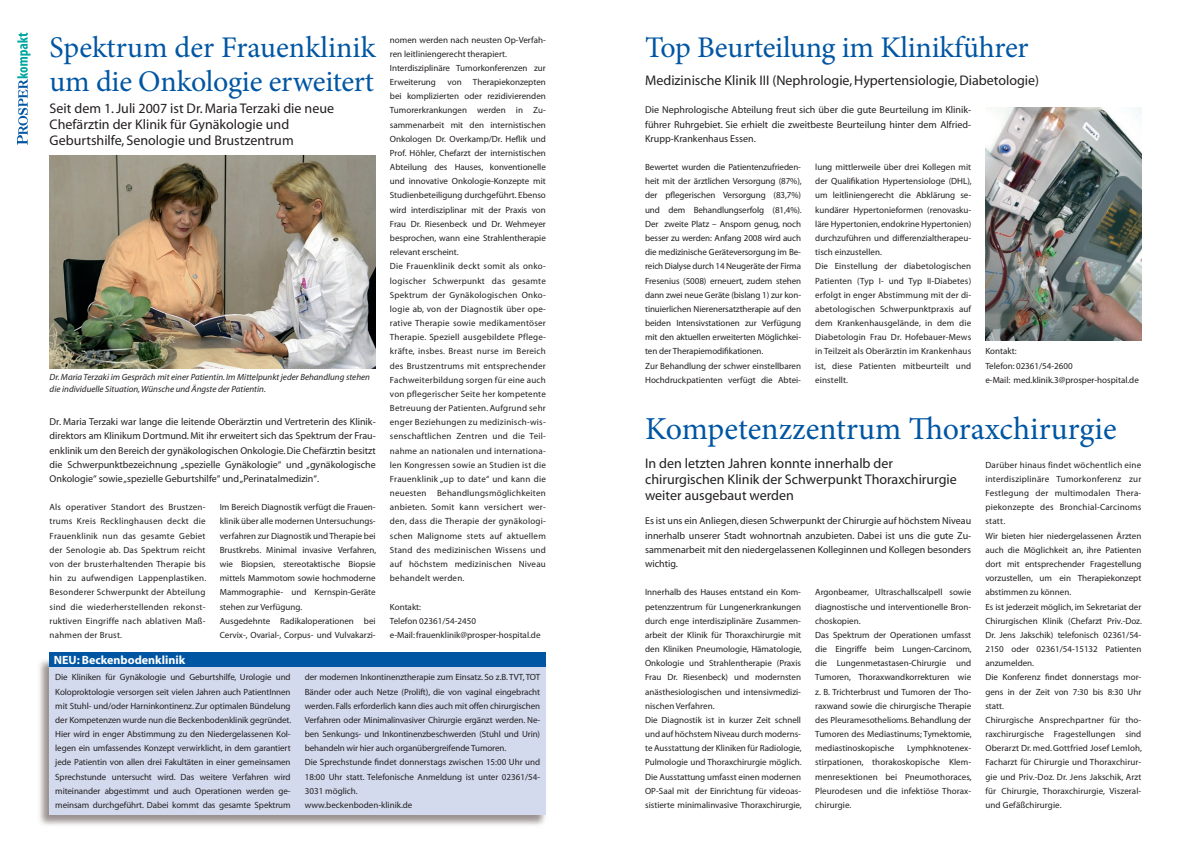
<style>
.page{position:relative;width:1191px;height:842px;background:#fff}
.page>*{position:absolute;margin:0;border:0;box-sizing:border-box;transform-origin:0 0}
.t1{font:32px "Minion Pro";color:#0156a3}
.t2{font:30px/34px "Minion Pro";letter-spacing:-.01em;color:#0156a3}
.t3{font:14px/16px "Myriad";color:#231f20}
.t4{font:700 12px "Myriad";color:#fff}
.t5{font:10px/14.2px "Myriad";color:#231f20;text-align:justify}
.t6{font:9px/14.2px "Myriad";color:#231f20}
.t7{font:9px/14.2px "Myriad";letter-spacing:.025em;color:#231f20}
.t8{font:italic 9px/12px "Myriad";color:#231f20}
</style>
<div class="page">
<img style="left:39px;top:658px;width:506px;height:167px">
<div style="left:50px;top:659px;width:496px;height:156px;background:#d4daee"></div>
<div style="left:50px;top:652px;width:496px;height:14px;background:#0156a3"></div>
<img style="left:50px;top:156px;width:326px;height:212px">
<img style="left:985px;top:108px;width:156px;height:232px">
<svg style="left:17px;top:33px;width:14px;height:112px"></svg>
<h2 class="t2" style="left:50px;top:30px;width:327px">Spektrum der Frauenklinik um die Onkologie erweitert</h2>
<h3 class="t3" style="left:50px;top:101px;width:286px">Seit dem 1. Juli 2007 ist Dr. Maria Terzaki die neue<br>Chefärztin der Klinik für Gynäkologie und<br>Geburtshilfe, Senologie und Brustzentrum</h3>
<p class="t8" style="left:50px;top:371px;width:322px">Dr. Maria Terzaki im Gespräch mit einer Patientin. Im Mittelpunkt jeder Behandlung stehen die individuelle Situation, Wünsche und Ängste der Patientin.</p>
<p class="t5" style="left:50px;top:415px;width:328px">Dr. Maria Terzaki war lange die leitende Oberärztin und Vertreterin des Klinik&shy;direktors am Klinikum Dortmund. Mit ihr erweitert sich das Spektrum der Frau&shy;enklinik um den Bereich der gynäkologischen Onkologie. Die Chefärztin besitzt die Schwerpunktbezeichnung „spezielle Gynäkologie“ und „gynäkologische Onkologie“ sowie „spezielle Geburtshilfe“ und „Perinatalmedizin“.</p>
<p class="t6" style="left:50px;top:501px;width:158px;text-align:justify">Als operativer Standort des Brustzen&shy;trums Kreis Recklinghausen deckt die Frauenklinik nun das gesamte Gebiet der Senologie ab. Das Spektrum reicht von der brusterhaltenden Therapie bis hin zu aufwendigen Lappenplastiken.<br>Besonderer Schwerpunkt der Abteilung sind die wiederherstellenden rekonst&shy;ruktiven Eingriffe nach ablativen Maß&shy;nahmen der Brust.</p>
<p class="t6" style="left:220px;top:501px;width:158px">Im Bereich Diagnostik verfügt die Frauen&shy;klinik über alle modernen Untersuchungs&shy;verfahren zur Diagnostik und Therapie bei Brustkrebs. Minimal invasive Verfahren, wie Biopsien, stereotaktische Biopsie mittels Mammotom sowie hochmoderne Mammographie- und Kernspin-Geräte stehen zur Verfügung.<br>Ausgedehnte Radikaloperationen bei Cervix-, Ovarial-, Corpus- und Vulvakarzi-</p>
<h3 class="t4" style="left:54px;top:653px;width:133px">NEU: Beckenbodenklinik</h3>
<p class="t6" style="left:390px;top:33px;width:157px">nomen werden nach neusten Op-Verfah&shy;ren leitliniengerecht therapiert.<br>Interdisziplinäre Tumorkonferenzen zur<br>Erweiterung</p>
<p class="t7" style="left:390px;top:75px;width:157px;text-indent:58px">von Therapiekonzepten bei komplizierten oder rezidivierenden Tumorerkrankungen werden in Zu&shy;sammenarbeit mit den internistischen Onkologen Dr. Overkamp/Dr. Heflik und Prof. Höhler, Chefarzt der internistischen Abteilung des Hauses, konventionelle und innovative Onkologie-Konzepte mit Studienbeteiligung durchgeführt. Ebenso wird interdisziplinar mit der Praxis von Frau Dr. Riesenbeck und Dr. Wehmeyer besprochen, wann eine Strahlentherapie relevant erscheint.<br>Die Frauenklinik deckt somit als onko&shy;logischer Schwerpunkt das gesamte Spektrum der Gynäkologischen Onko&shy;logie ab, von der Diagnostik über ope&shy;rative Therapie sowie medikamentöser Therapie. Speziell ausgebildete Pflege&shy;kräfte, insbes. Breast nurse im Bereich des Brustzentrums mit entsprechender Fachweiterbildung sorgen für eine auch von pflegerischer Seite her kompetente Betreuung der Patienten. Aufgrund sehr enger Beziehungen zu medizinisch-wis&shy;senschaftlichen Zentren und die Teil&shy;nahme an nationalen und internationa&shy;len Kongressen sowie an Studien ist die Frauenklinik „up to date“ und kann die neuesten Behandlungsmöglichkeiten anbieten. Somit kann versichert wer&shy;den, dass die Therapie der gynäkologi&shy;schen Malignome stets auf aktuellem Stand des medizinischen Wissens und auf höchstem medizinischen Niveau behandelt werden.</p>
<p class="t6" style="left:390px;top:600px;width:152px">Kontakt:<br>Telefon 02361/54-2450<br>e-Mail: frauenklinik@prosper-hospital.de</p>
<p class="t6" style="left:55px;top:671px;width:237px;text-align:justify">Die Kliniken für Gynäkologie und Geburtshilfe, Urologie und Koloproktologie versorgen seit vielen Jahren auch PatientInnen mit Stuhl- und/oder Harninkontinenz. Zur optimalen Bündelung der Kompetenzen wurde nun die Beckenbodenklinik gegründet.<br>Hier wird in enger Abstimmung zu den Niedergelassenen Kol&shy;legen ein umfassendes Konzept verwirklicht, in dem garantiert jede Patientin von allen drei Fakultäten in einer gemeinsamen Sprechstunde untersucht wird. Das weitere Verfahren wird miteinander abgestimmt und auch Operationen werden ge&shy;meinsam durchgeführt. Dabei kommt das gesamte Spektrum</p>
<p class="t6" style="left:305px;top:671px;width:237px">der modernen Inkontinenztherapie zum Einsatz. So z.B. TVT, TOT Bänder oder auch Netze (Prolift), die von vaginal eingebracht werden. Falls erforderlich kann dies auch mit offen chirurgischen Verfahren oder Minimalinvasiver Chirurgie ergänzt werden. Ne&shy;ben Senkungs- und Inkontinenzbeschwerden (Stuhl und Urin) behandeln wir hier auch organübergreifende Tumoren.<br>Die Sprechstunde findet donnerstags zwischen 15:00 Uhr und 18:00 Uhr statt. Telefonische Anmeldung ist unter 02361/54- 3031 möglich.<br>www.beckenboden-klinik.de</p>
<h2 class="t2" style="left:645px;top:30px;width:385px">Top Beurteilung im Klinikführer</h2>
<h3 class="t3" style="left:645px;top:73px;width:395px">Medizinische Klinik III (Nephrologie, Hypertensiologie, Diabetologie)</h3>
<p class="t5" style="left:645px;top:103px;width:328px">Die Nephrologische Abteilung freut sich über die gute Beurteilung im Klinik&shy;führer Ruhrgebiet. Sie erhielt die zweitbeste Beurteilung hinter dem Alfried-Krupp-Krankenhaus Essen.</p>
<p class="t6" style="left:645px;top:160px;width:158px">Bewertet wurden die Patientenzufrieden&shy;heit mit der ärztlichen Versorgung (87%), der pflegerischen Versorgung (83,7%) und dem Behandlungserfolg (81,4%).<br>Der zweite Platz – Ansporn genug, noch besser zu werden: Anfang 2008 wird auch die medizinische Geräteversorgung im Be&shy;reich Dialyse durch 14 Neugeräte der Firma Fresenius (5008) erneuert, zudem stehen dann zwei neue Geräte (bislang 1) zur kon&shy;tinuierlichen Nierenersatztherapie auf den beiden Intensivstationen zur Verfügung mit den aktuellen erweiterten Möglichkei&shy;ten der Therapiemodifikationen.<br>Zur Behandlung der schwer einstellbaren Hochdruckpatienten verfügt die Abtei-</p>
<p class="t6" style="left:815px;top:160px;width:158px">lung mittlerweile über drei Kollegen mit der Qualifikation Hypertensiologe (DHL), um leitliniengerecht die Abklärung se&shy;kundärer Hypertonieformen (renovasku&shy;läre Hypertonien, endokrine Hypertonien) durchzuführen und differenzialtherapeu&shy;tisch einzustellen.<br>Die Einstellung der diabetologischen Patienten (Typ I- und Typ II-Diabetes) erfolgt in enger Abstimmung mit der di&shy;abetologischen Schwerpunktpraxis auf dem Krankenhausgelände, in dem die Diabetologin Frau Dr. Hofebauer-Mews in Teilzeit als Oberärztin im Krankenhaus ist, diese Patienten mitbeurteilt und einstellt.</p>
<p class="t6" style="left:985px;top:345px;width:155px">Kontakt:<br>Telefon: 02361/54-2600<br>e-Mail: med.klinik.3@prosper-hospital.de</p>
<h1 class="t1" style="left:645px;top:408px;width:258px">Kompetenzzentrum</h1>
<h1 class="t1" style="left:943px;top:408px;width:175px">oraxchirurgie</h1>
<h3 class="t3" style="left:645px;top:456px;width:313px">In den letzten Jahren konnte innerhalb der chirurgischen Klinik der Schwerpunkt Thoraxchirurgie weiter ausgebaut werden</h3>
<p class="t5" style="left:645px;top:514px;width:328px">Es ist uns ein Anliegen, diesen Schwerpunkt der Chirurgie auf höchstem Niveau innerhalb unserer Stadt wohnortnah anzubieten. Dabei ist uns die gute Zu&shy;sammenarbeit mit den niedergelassenen Kolleginnen und Kollegen besonders wichtig.</p>
<p class="t6" style="left:645px;top:586px;width:158px">Innerhalb des Hauses entstand ein Kom&shy;petenzzentrum für Lungenerkrankungen durch enge interdisziplinäre Zusammen&shy;arbeit der Klinik für Thoraxchirurgie mit den Kliniken Pneumologie, Hämatologie, Onkologie und Strahlentherapie (Praxis Frau Dr. Riesenbeck) und modernsten anästhesiologischen und intensivmedizi&shy;nischen Verfahren.<br>Die Diagnostik ist in kurzer Zeit schnell und auf höchstem Niveau durch moderns&shy;te Ausstattung der Kliniken für Radiologie, Pulmologie und Thoraxchirurgie möglich.<br>Die Ausstattung umfasst einen modernen OP-Saal mit der Einrichtung für videoas&shy;sistierte minimalinvasive Thoraxchirurgie,</p>
<p class="t6" style="left:815px;top:586px;width:158px">Argonbeamer, Ultraschallscalpell sowie diagnostische und interventionelle Bron&shy;choskopien.<br>Das Spektrum der Operationen umfasst die Eingriffe beim Lungen-Carcinom, die Lungenmetastasen-Chirurgie und Tumoren, Thoraxwandkorrekturen wie z. B. Trichterbrust und Tumoren der Tho&shy;raxwand sowie die chirurgische Therapie des Pleuramesothelioms. Behandlung der Tumoren des Mediastinums; Tymektomie, mediastinoskopische</p>
<p class="t6" style="left:815px;top:741px;width:158px;text-align:justify;text-indent:92px">Lymphknotenex&shy;stirpationen, thorakoskopische Klem&shy;menresektionen bei Pneumothoraces, Pleurodesen und die infektiöse Thorax&shy;chirurgie.</p>
<p class="t6" style="left:985px;top:458px;width:158px">Darüber hinaus findet wöchentlich eine interdisziplinäre Tumorkonferenz zur Festlegung der multimodalen Thera&shy;piekonzepte des Bronchial-Carcinoms statt.<br>Wir bieten hier niedergelassenen Ärzten auch die Möglichkeit an, ihre Patienten dort mit entsprechender Fragestellung vorzustellen, um ein Therapiekonzept abstimmen zu können.<br>Es ist jederzeit möglich, im Sekretariat der Chirurgischen Klinik (Chefarzt Priv.-Doz.<br>Dr. Jens Jakschik) telefonisch 02361/54- 2150 oder 02361/54-15132 Patienten anzumelden.<br>Die Konferenz findet donnerstags mor&shy;gens in der Zeit von 7:30 bis 8:30 Uhr statt.<br>Chirurgische Ansprechpartner für tho&shy;raxchirurgische Fragestellungen sind Oberarzt Dr. med. Gottfried Josef Lemloh, Facharzt für Chirurgie und Thoraxchirur&shy;gie und Priv.-Doz. Dr. Jens Jakschik, Arzt für Chirurgie, Thoraxchirurgie, Viszeral&shy;und Gefäßchirurgie.</p>
</div>
